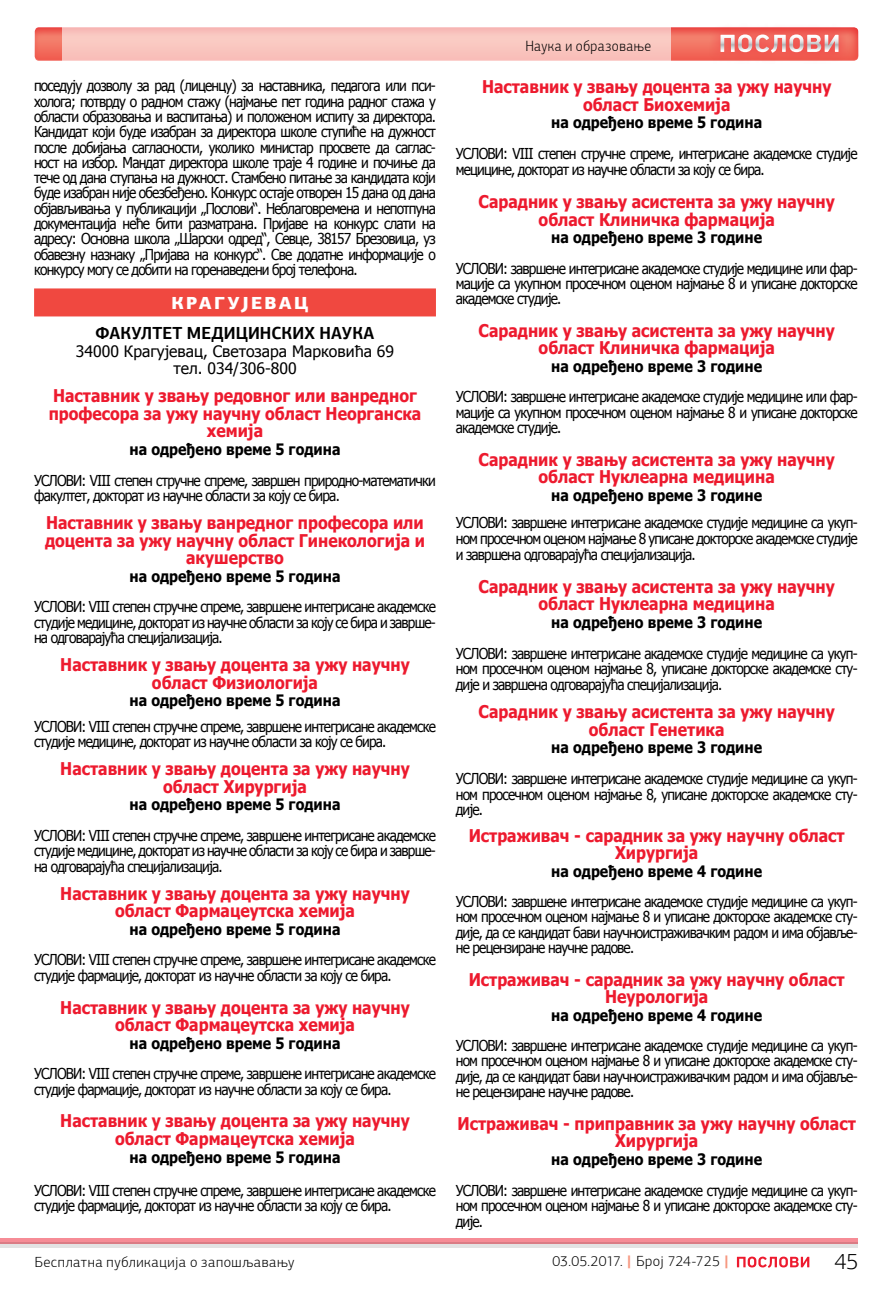
<style>
.page{position:relative;width:893px;height:1290px;background:#fff}
.page>*{position:absolute;margin:0;border:0;box-sizing:border-box;transform-origin:0 0}
.t1{font:300 22.75px "PF Agora Sans Pro";color:#000}
.t2{font:700 17.5px/17.5px "Tahoma";color:#ed1a2e;text-align:center;scale:.9 1}
.t3{font:700 17.5px "PF Agora Sans Pro";letter-spacing:.005em;color:#000;scale:.93 1}
.t4{font:900 17.5px "PF Agora Sans Pro";letter-spacing:.13em;color:#fff}
.t5{font:700 15.75px "Tahoma";color:#000;scale:.9 1}
.t6{font:15.75px/17.5px "Tahoma";color:#000;text-align:center}
.t7{font:15.05px/15.2px "Tahoma";letter-spacing:-.06em;color:#000;text-align:justify;scale:.91 1}
.t8{font:300 14.88px "PF Agora Sans Pro";letter-spacing:.035em;color:#000;scale:.93 1}
.t9{font:300 14.7px "PF Agora Sans Pro";letter-spacing:.03em;color:#000}
.s1{font-weight:900;color:#f69780}
</style>
<div class="page">
<div style="left:0;top:1238px;width:858px;height:5px;background:#f68c96"></div>
<svg style="left:0;top:1242px;width:858px;height:5px;fill:#e3e3e3"></svg>
<svg style="left:737px;top:1256px;width:72px;height:12px"></svg>
<svg style="left:35px;top:28px;width:823px;height:33px"></svg>
<svg style="left:62px;top:27px;width:609px;height:34px;fill:#f9c5bf"></svg>
<div style="left:709px;top:23px;width:140px;height:41px;background:#ed1a2e;opacity:.75"></div>
<svg style="left:720px;top:34px;width:118px;height:19px"></svg>
<div style="left:34px;top:288px;width:402px;height:28px;background:#f04840"></div>
<p class="t7" style="left:34px;top:79px;width:443px">поседују дозволу за рад (лиценцу) за наставника, педагога или пси&shy;холога; потврду о радном стажу (најмање пет година радног стажа у области образовања и васпитања) и положеном испиту за директора.<br>Кандидат који буде изабран за директора школе ступиће на дужност после добијања сагласности, уколико министар просвете да саглас&shy;ност на избор. Мандат директора школе траје 4 године и почиње да тече од дана ступања на дужност. Стамбено питање за кандидата који буде изабран није обезбеђено. Конкурс остаје отворен 15 дана од дана објављивања у публикацији „Послови“. Неблаговремена и непотпуна документација неће бити разматрана. Пријаве на конкурс слати на адресу: Основна школа „Шарски одред“, Севце, 38157 Брезовица, уз обавезну назнаку „Пријава на конкурс“. Све додатне информације о конкурсу могу се добити на горенаведени број телефона.</p>
<p class="t4" style="left:172px;top:291px;width:138px">КРАГУЈЕВАЦ</p>
<p class="t3" style="left:96px;top:322px;width:301px">ФАКУЛТЕТ МЕДИЦИНСКИХ НАУКА</p>
<p class="t6" style="left:76px;top:343px;width:320px">34000 Крагујевац, Светозара Марковића 69 тел. 034/306-800</p>
<p class="t2" style="left:49px;top:388px;width:416px">Наставник у звању редовног или ванредног професора за ужу научну област Неорганска хемија</p>
<p class="t5" style="left:130px;top:438px;width:236px">на одређено време 5 година</p>
<p class="t7" style="left:34px;top:473px;width:443px">УСЛОВИ: VIII степен стручне спреме, завршен природно-математички факултет, докторат из научне области за коју се бира.</p>
<p class="t2" style="left:45px;top:515px;width:424px">Наставник у звању ванредног професора или доцента за ужу научну област Гинекологија и акушерство</p>
<p class="t5" style="left:130px;top:565px;width:236px">на одређено време 5 година</p>
<p class="t7" style="left:34px;top:600px;width:443px">УСЛОВИ: VIII степен стручне спреме, завршене интегрисане академске студије медицине, докторат из научне области за коју се бира и заврше&shy;на одговарајућа специјализација.</p>
<p class="t2" style="left:60px;top:656px;width:390px">Наставник у звању доцента за ужу научну област Физиологија</p>
<p class="t5" style="left:130px;top:689px;width:236px">на одређено време 5 година</p>
<p class="t7" style="left:34px;top:720px;width:443px">УСЛОВИ: VIII степен стручне спреме, завршене интегрисане академске студије медицине, докторат из научне области за коју се бира.</p>
<p class="t2" style="left:60px;top:761px;width:390px">Наставник у звању доцента за ужу научну област Хирургија</p>
<p class="t5" style="left:130px;top:794px;width:236px">на одређено време 5 година</p>
<p class="t7" style="left:34px;top:829px;width:443px">УСЛОВИ: VIII степен стручне спреме, завршене интегрисане академске студије медицине, докторат из научне области за коју се бира и заврше&shy;на одговарајућа специјализација.</p>
<p class="t2" style="left:60px;top:885px;width:390px">Наставник у звању доцента за ужу научну област Фармацеутска хемија</p>
<p class="t5" style="left:130px;top:918px;width:236px">на одређено време 5 година</p>
<p class="t7" style="left:34px;top:953px;width:443px">УСЛОВИ: VIII степен стручне спреме, завршене интегрисане академске студије фармације, докторат из научне области за коју се бира.</p>
<p class="t2" style="left:60px;top:999px;width:390px">Наставник у звању доцента за ужу научну област Фармацеутска хемија</p>
<p class="t5" style="left:130px;top:1032px;width:236px">на одређено време 5 година</p>
<p class="t7" style="left:34px;top:1067px;width:443px">УСЛОВИ: VIII степен стручне спреме, завршене интегрисане академске студије фармације, докторат из научне области за коју се бира.</p>
<p class="t2" style="left:60px;top:1113px;width:390px">Наставник у звању доцента за ужу научну област Фармацеутска хемија</p>
<p class="t5" style="left:130px;top:1146px;width:236px">на одређено време 5 година</p>
<p class="t7" style="left:34px;top:1183px;width:443px">УСЛОВИ: VIII степен стручне спреме, завршене интегрисане академске студије фармације, докторат из научне области за коју се бира.</p>
<p class="t8" style="left:525px;top:38px;width:137px">Наука и образовање</p>
<p class="t2" style="left:482px;top:79px;width:390px">Наставник у звању доцента за ужу научну област Биохемија</p>
<p class="t5" style="left:551px;top:112px;width:236px">на одређено време 5 година</p>
<p class="t7" style="left:456px;top:147px;width:443px">УСЛОВИ: VIII степен стручне спреме, интегрисане академске студије мецицине, докторат из научне области за коју се бира.</p>
<p class="t2" style="left:479px;top:194px;width:397px">Сарадник у звању асистента за ужу научну област Клиничка фармација</p>
<p class="t5" style="left:551px;top:226px;width:236px">на одређено време 3 године</p>
<p class="t7" style="left:456px;top:261px;width:443px">УСЛОВИ: завршене интегрисане академске студије медицине или фар&shy;мације са укупном просечном оценом најмање 8 и уписане докторске академске студије.</p>
<p class="t2" style="left:479px;top:322px;width:397px">Сарадник у звању асистента за ужу научну област Клиничка фармација</p>
<p class="t5" style="left:551px;top:355px;width:236px">на одређено време 3 године</p>
<p class="t7" style="left:456px;top:390px;width:443px">УСЛОВИ: завршене интегрисане академске студије медицине или фар&shy;мације са укупном просечном оценом најмање 8 и уписане докторске академске студије.</p>
<p class="t2" style="left:479px;top:451px;width:397px">Сарадник у звању асистента за ужу научну област Нуклеарна медицина</p>
<p class="t5" style="left:551px;top:484px;width:236px">на одређено време 3 године</p>
<p class="t7" style="left:456px;top:516px;width:443px">УСЛОВИ: завршене интегрисане академске студије медицине са укуп&shy;ном просечном оценом најмање 8 уписане докторске академске студије и завршена одговарајућа специјализација.</p>
<p class="t2" style="left:479px;top:578px;width:397px">Сарадник у звању асистента за ужу научну област Нуклеарна медицина</p>
<p class="t5" style="left:551px;top:611px;width:236px">на одређено време 3 године</p>
<p class="t7" style="left:456px;top:646px;width:443px">УСЛОВИ: завршене интегрисане академске студије медицине са укуп&shy;ном просечном оценом најмање 8, уписане докторске академске сту&shy;дије и завршена одговарајућа специјализација.</p>
<p class="t2" style="left:479px;top:704px;width:397px">Сарадник у звању асистента за ужу научну област Генетика</p>
<p class="t5" style="left:551px;top:736px;width:236px">на одређено време 3 године</p>
<p class="t7" style="left:456px;top:772px;width:443px">УСЛОВИ: завршене интегрисане академске студије медицине са укуп&shy;ном просечном оценом најмање 8, уписане докторске академске сту&shy;дије.</p>
<p class="t2" style="left:469px;top:827px;width:419px">Истраживач - сарадник за ужу научну област<br>Хирургија</p>
<p class="t5" style="left:551px;top:860px;width:236px">на одређено време 4 године</p>
<p class="t7" style="left:456px;top:895px;width:443px">УСЛОВИ: завршене интегрисане академске студије медицине са укуп&shy;ном просечном оценом најмање 8 и уписане докторске академске сту&shy;дије, да се кандидат бави научноистраживачким радом и има објавље&shy;не рецензиране научне радове.</p>
<p class="t2" style="left:469px;top:971px;width:419px">Истраживач - сарадник за ужу научну област<br>Неурологија</p>
<p class="t5" style="left:551px;top:1004px;width:236px">на одређено време 4 године</p>
<p class="t7" style="left:456px;top:1039px;width:443px">УСЛОВИ: завршене интегрисане академске студије медицине са укуп&shy;ном просечном оценом најмање 8 и уписане докторске академске сту&shy;дије, да се кандидат бави научноистраживачким радом и има објавље&shy;не рецензиране научне радове.</p>
<p class="t2" style="left:458px;top:1115px;width:444px">Истраживач - приправник за ужу научну област<br>Хирургија</p>
<p class="t5" style="left:551px;top:1148px;width:236px">на одређено време 3 године</p>
<p class="t7" style="left:456px;top:1183px;width:443px">УСЛОВИ: завршене интегрисане академске студије медицине са укуп&shy;ном просечном оценом најмање 8 и уписане докторске академске сту&shy;дије.</p>
<p class="t9" style="left:35px;top:1253px;width:261px">Бесплатна публикација о запошљавању</p>
<p class="t9" style="left:552px;top:1253px;width:178px">03.05.2017. <span class="s1">|</span> Број 724-725 <span class="s1">|</span></p>
<h1 class="t1" style="left:835px;top:1248px;width:25px">45</h1>
</div>
